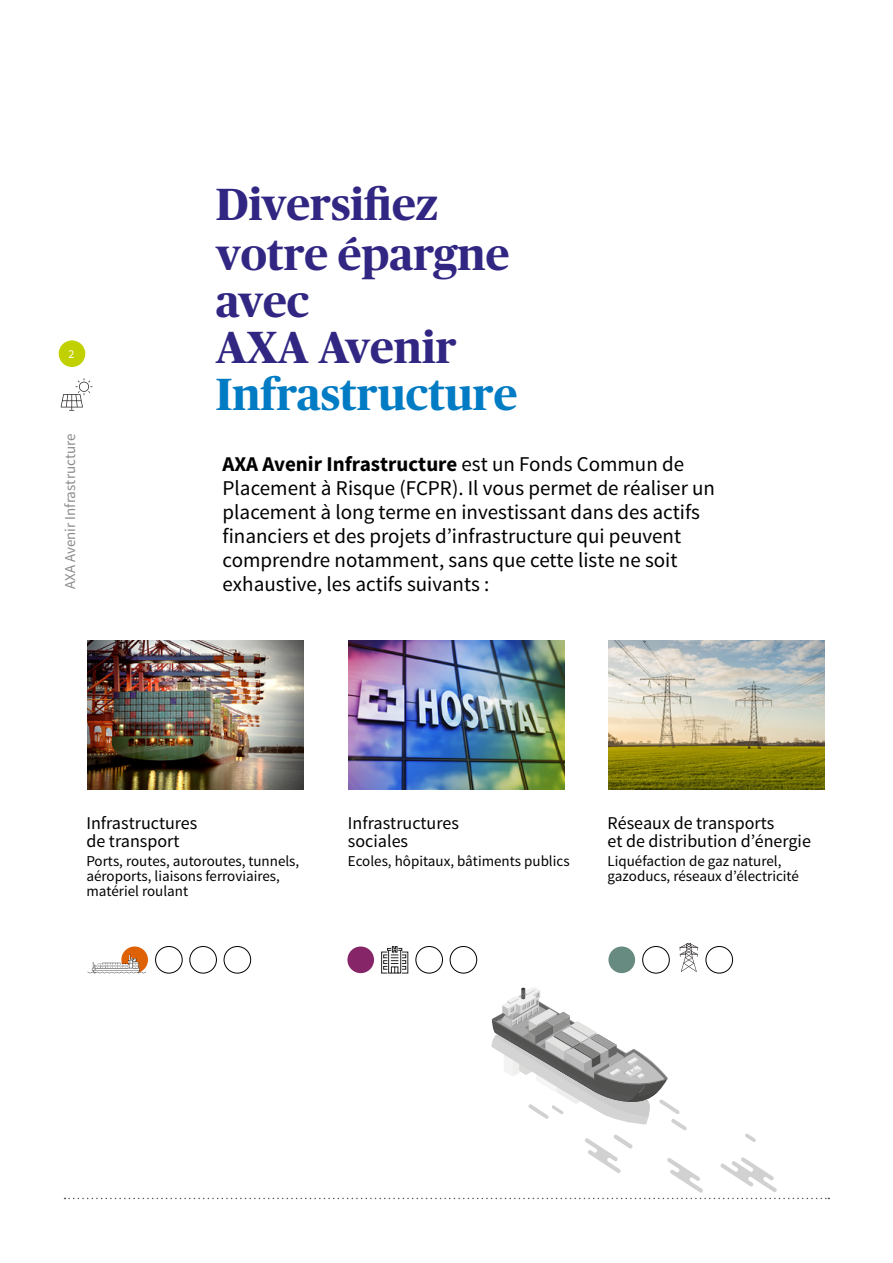
<style>
.page{position:relative;width:893px;height:1263px;background:#fff}
.page>*{position:absolute;margin:0;border:0;box-sizing:border-box;transform-origin:0 0}
.t1{font:700 45px/47.7px "Publico Headline";color:#312783}
.t2{font:700 45px "Publico Headline";color:#007bc4}
.t3{font:21px/24px "Source Sans Pro";color:#000}
.t4{font:18px/18px "Source Sans Pro";color:#000}
.t5{font:15px/15px "Source Sans Pro";color:#000}
.t6{font:15px "Source Sans Pro";color:#8c8c8c}
.t7{font:12px "Source Sans Pro";color:#fff}
.s1{font-weight:700}
</style>
<div class="page">
<div style="left:59px;top:340px;width:26px;height:27px;background:#c1d100;border-radius:50%"></div>
<img style="left:87px;top:641px;width:216px;height:148px">
<img style="left:349px;top:641px;width:216px;height:148px">
<img style="left:608px;top:641px;width:216px;height:148px">
<div style="left:347px;top:946px;width:27px;height:27px;background:#862567;border-radius:50%"></div>
<svg style="left:121px;top:946px;width:27px;height:27px"></svg>
<div style="left:155px;top:946px;width:28px;height:27px;border:1px solid #000;border-radius:50%"></div>
<div style="left:415px;top:946px;width:28px;height:27px;border:1px solid #000;border-radius:50%"></div>
<div style="left:189px;top:946px;width:28px;height:27px;border:1px solid #000;border-radius:50%"></div>
<div style="left:450px;top:946px;width:27px;height:27px;border:1px solid #000;border-radius:50%"></div>
<div style="left:224px;top:946px;width:27px;height:27px;border:1px solid #000;border-radius:50%"></div>
<svg style="left:381px;top:946px;width:28px;height:28px"></svg>
<svg style="left:87px;top:955px;width:59px;height:19px"></svg>
<svg style="left:65px;top:987px;width:764px;height:212px"></svg>
<svg style="left:61px;top:378px;width:31px;height:33px"></svg>
<div style="left:608px;top:946px;width:27px;height:27px;background:#678a81;border-radius:50%"></div>
<div style="left:642px;top:946px;width:28px;height:27px;border:1px solid #000;border-radius:50%"></div>
<div style="left:706px;top:946px;width:27px;height:27px;border:1px solid #000;border-radius:50%"></div>
<svg style="left:679px;top:943px;width:19px;height:29px"></svg>
<p class="t7" style="left:68px;top:347px;width:7px">2</p>
<p class="t6" style="left:61px;top:589px;width:157px;rotate:-90deg">AXA Avenir Infrastructure</p>
<h1 class="t1" style="left:216px;top:178px;width:295px">Diversifiez votre épargne avec<br>AXA Avenir</h1>
<h1 class="t2" style="left:216px;top:361px;width:303px">Infrastructure</h1>
<p class="t3" style="left:223px;top:452px;width:494px"><span class="s1">AXA Avenir Infrastructure</span> est un Fonds Commun de Placement à Risque (FCPR). Il vous permet de réaliser un placement à long terme en investissant dans des actifs financiers et des projets d’infrastructure qui peuvent comprendre notamment, sans que cette liste ne soit exhaustive, les actifs suivants :</p>
<p class="t4" style="left:86px;top:814px;width:112px">Infrastructures de transport</p>
<p class="t5" style="left:86px;top:854px;width:214px">Ports, routes, autoroutes, tunnels, aéroports, liaisons ferroviaires, matériel roulant</p>
<p class="t4" style="left:348px;top:814px;width:112px">Infrastructures sociales</p>
<p class="t5" style="left:348px;top:854px;width:223px">Ecoles, hôpitaux, bâtiments publics</p>
<p class="t4" style="left:608px;top:814px;width:205px">Réseaux de transports<br>et de distribution d’énergie</p>
<p class="t5" style="left:608px;top:854px;width:193px">Liquéfaction de gaz naturel, gazoducs, réseaux d’électricité</p>
</div>
